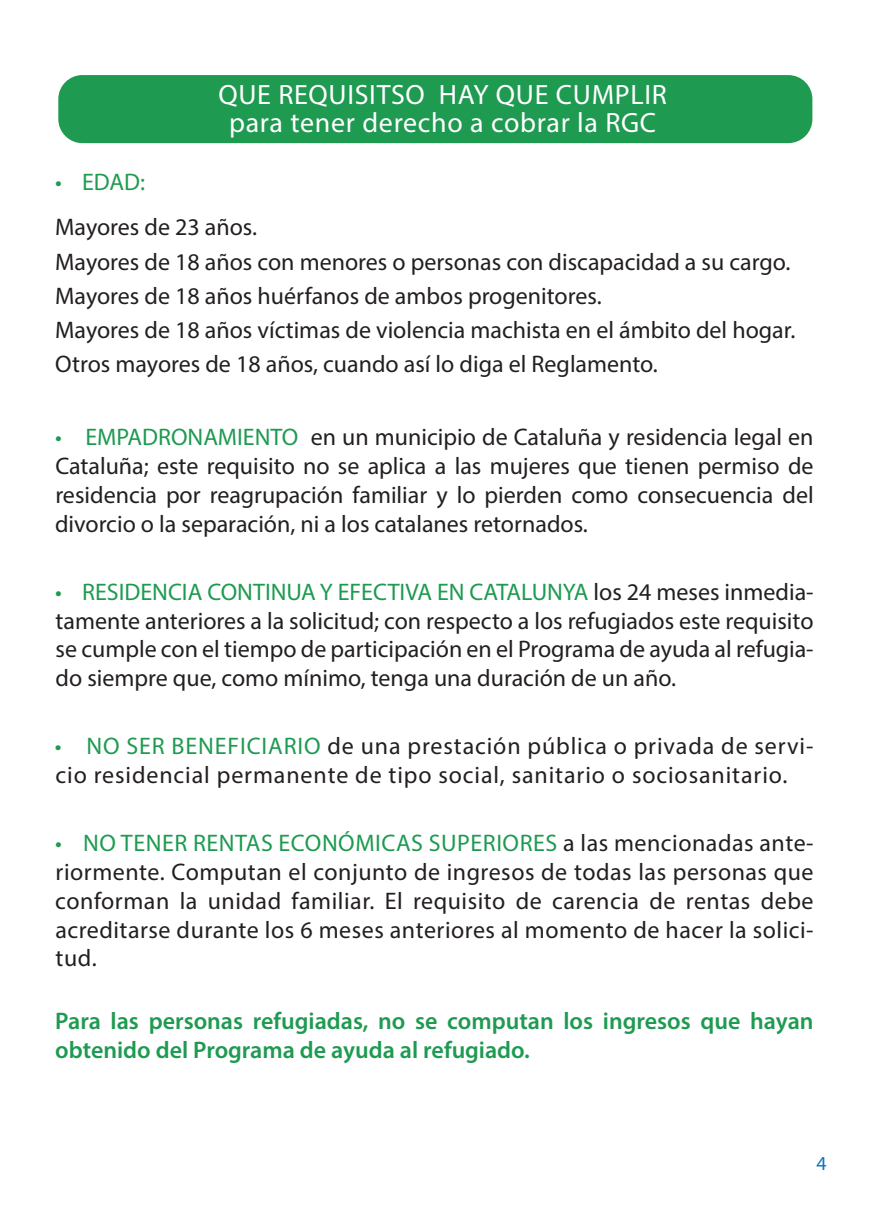
<style>
.page{position:relative;width:876px;height:1225px;background:#fff}
.page>*{position:absolute;margin:0;border:0;box-sizing:border-box;transform-origin:0 0}
.t1{font:28px/28.4px "Myriad Pro";letter-spacing:.025em;color:#fff;text-align:center}
.t2{font:24px/28.8px "Myriad Pro";color:#231f20;text-align:justify}
.t3{font:24px/28.8px "Myriad Pro";letter-spacing:.035em;color:#231f20}
.t4{font:600 24px/28.8px "Myriad Pro";color:#1e9a51}
.t5{font:24px "Myriad Pro";color:#209b51}
.t6{font:19.8px "Myriad Pro";color:#1074bc}
.s1{color:#1e9a51}
</style>
<div class="page">
<div style="left:58px;top:75px;width:754px;height:68px;background:#1e9a51;border-radius:24px"></div>
<p class="t1" style="left:218px;top:80px;width:450px">QUE REQUISITSO HAY QUE CUMPLIR para tener derecho a cobrar la RGC</p>
<p class="t5" style="left:55px;top:167px;width:92px">• EDAD:</p>
<p class="t2" style="left:55px;top:210px;width:742px;line-height:34px;text-align:left">Mayores de 23 años.<br>Mayores de 18 años con menores o personas con discapacidad a su cargo.<br>Mayores de 18 años huérfanos de ambos progenitores.<br>Mayores de 18 años víctimas de violencia machista en el ámbito del hogar.<br>Otros mayores de 18 años, cuando así lo diga el Reglamento.</p>
<p class="t2" style="left:55px;top:422px;width:760px"><span class="s1">• EMPADRONAMIENTO</span> en un municipio de Cataluña y residencia legal en Cataluña; este requisito no se aplica a las mujeres que tienen permiso de residencia por reagrupación familiar y lo pierden como consecuencia del divorcio o la separación, ni a los catalanes retornados.</p>
<p class="t2" style="left:55px;top:577px;width:760px"><span class="s1">• RESIDENCIA CONTINUA Y EFECTIVA EN CATALUNYA</span> los 24 meses inmedia&shy;tamente anteriores a la solicitud; con respecto a los refugiados este requisito se cumple con el tiempo de participación en el Programa de ayuda al refugia&shy;do siempre que, como mínimo, tenga una duración de un año.</p>
<p class="t3" style="left:55px;top:731px;width:760px"><span class="s1">• NO SER BENEFICIARIO</span> de una prestación pública o privada de servi&shy;cio residencial permanente de tipo social, sanitario o sociosanitario.</p>
<p class="t2" style="left:55px;top:828px;width:760px"><span class="s1">• NO TENER RENTAS ECONÓMICAS SUPERIORES</span> a las mencionadas ante&shy;riormente. Computan el conjunto de ingresos de todas las personas que conforman la unidad familiar. El requisito de carencia de rentas debe acreditarse durante los 6 meses anteriores al momento de hacer la solici&shy;tud.</p>
<p class="t4" style="left:55px;top:1006px;width:760px">Para las personas refugiadas, no se computan los ingresos que hayan obtenido del Programa de ayuda al refugiado.</p>
<p class="t6" style="left:816px;top:1150px;width:12px">4</p>
</div>
